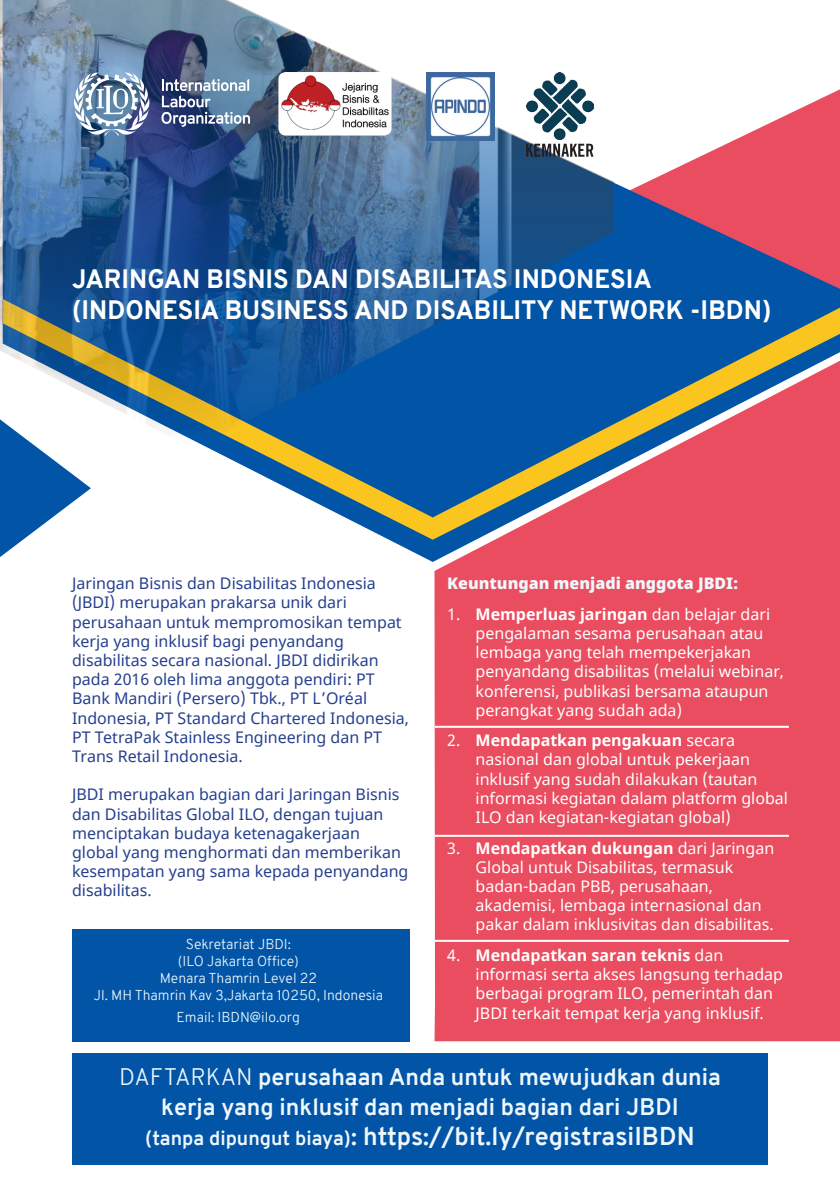
<style>
.page{position:relative;width:840px;height:1191px;background:#fff}
.page>*{position:absolute;margin:0;border:0;box-sizing:border-box;transform-origin:0 0}
.t1{font:800 26px/31.2px "Overpass";color:#fff}
.t2{font:700 25.2px "Overpass";color:#edf7fc}
.t3{font:700 23.4px/30.2px "Overpass";color:#edf7fc;text-align:center}
.t4{font:16px/19.2px "Noto Sans";color:#fff}
.t5{font:16px/19.2px "Noto Sans";color:#253f8e}
.t6{font:900 16px "Noto Sans";color:#edf7fc}
.t7{font:300 14px/16.8px "Overpass";color:#edf7fc;text-align:center}
.s1{font-weight:700}
.s2{font-weight:300}
.s3{font-size:19.8px}
</style>
<div class="page">
<div style="left:434px;top:562px;width:405px;height:479px;background:#e94d5f"></div>
<svg style="left:389px;top:90px;width:450px;height:472px;fill:#e94d5f"></svg>
<div style="left:72px;top:1053px;width:695px;height:112px;background:#0154a6"></div>
<div style="left:72px;top:929px;width:337px;height:112px;background:#0154a6"></div>
<svg style="left:210px;top:299px;width:629px;height:241px;background:#917685"></svg>
<svg style="left:511px;top:90px;width:102px;height:359px;background:#24639f"></svg>
<img style="left:0;top:0;width:511px;height:449px">
<img style="left:278px;top:72px;width:113px;height:63px">
<svg style="left:526px;top:144px;width:67px;height:13px"></svg>
<img style="left:526px;top:72px;width:67px;height:67px">
<svg style="left:161px;top:79px;width:89px;height:48px;background:#7186a5"></svg>
<svg style="left:72px;top:72px;width:79px;height:63px"></svg>
<svg style="left:0;top:419px;width:91px;height:138px"></svg>
<img style="left:426px;top:72px;width:68px;height:68px">
<hr style="left:434px;top:726px;width:354px;height:2px;background:#fff">
<hr style="left:434px;top:835px;width:354px;height:2px;background:#fff">
<hr style="left:434px;top:940px;width:354px;height:2px;background:#fff">
<h1 class="t1" style="left:72px;top:263px;width:700px">JARINGAN BISNIS DAN DISABILITAS INDONESIA (INDONESIA BUSINESS AND DISABILITY NETWORK -IBDN)</h1>
<p class="t5" style="left:72px;top:574px;width:338px">Jaringan Bisnis dan Disabilitas Indonesia (JBDI) merupakan prakarsa unik dari perusahaan untuk mempromosikan tempat kerja yang inklusif bagi penyandang disabilitas secara nasional. JBDI didirikan pada 2016 oleh lima anggota pendiri: PT Bank Mandiri (Persero) Tbk., PT L’Oréal Indonesia, PT Standard Chartered Indonesia, PT TetraPak Stainless Engineering dan PT Trans Retail Indonesia.</p>
<p class="t5" style="left:72px;top:785px;width:337px">JBDI merupakan bagian dari Jaringan Bisnis dan Disabilitas Global ILO, dengan tujuan menciptakan budaya ketenagakerjaan global yang menghormati dan memberikan kesempatan yang sama kepada penyandang disabilitas.</p>
<p class="t7" style="left:94px;top:936px;width:291px">Sekretariat JBDI:<br>(ILO Jakarta Office)<br>Menara Thamrin Level 22<br>Jl. MH Thamrin Kav 3,Jakarta 10250, Indonesia</p>
<p class="t7" style="left:176px;top:1009px;width:125px">Email: IBDN@ilo.org</p>
<p class="t6" style="left:447px;top:571px;width:292px">Keuntungan menjadi anggota JBDI:</p>
<p class="t4" style="left:475px;top:605px;width:309px;text-indent:-28px">1. <span class="s1">Memperluas jaringan</span> dan belajar dari pengalaman sesama perusahaan atau lembaga yang telah mempekerjakan penyandang disabilitas (melalui webinar, konferensi, publikasi bersama ataupun perangkat yang sudah ada)</p>
<p class="t4" style="left:475px;top:731px;width:314px;text-indent:-28px">2. <span class="s1">Mendapatkan pengakuan</span> secara nasional dan global untuk pekerjaan inklusif yang sudah dilakukan (tautan informasi kegiatan dalam platform global ILO dan kegiatan-kegiatan global)</p>
<p class="t4" style="left:475px;top:839px;width:300px;text-indent:-28px">3. <span class="s1">Mendapatkan dukungan</span> dari Jaringan Global untuk Disabilitas, termasuk badan-badan PBB, perusahaan, akademisi, lembaga internasional dan pakar dalam inklusivitas dan disabilitas.</p>
<p class="t4" style="left:475px;top:946px;width:309px;text-indent:-28px">4. <span class="s1">Mendapatkan saran teknis</span> dan informasi serta akses langsung terhadap berbagai program ILO, pemerintah dan JBDI terkait tempat kerja yang inklusif.</p>
<h3 class="t3" style="left:119px;top:1061px;width:602px"><span class="s2">DAFTARKAN</span> perusahaan Anda untuk mewujudkan dunia kerja yang inklusif dan menjadi bagian dari JBDI</h3>
<h2 class="t2" style="left:145px;top:1118px;width:550px"><span class="s3">(tanpa dipungut biaya)</span>: https://bit.ly/registrasiIBDN</h2>
</div>
